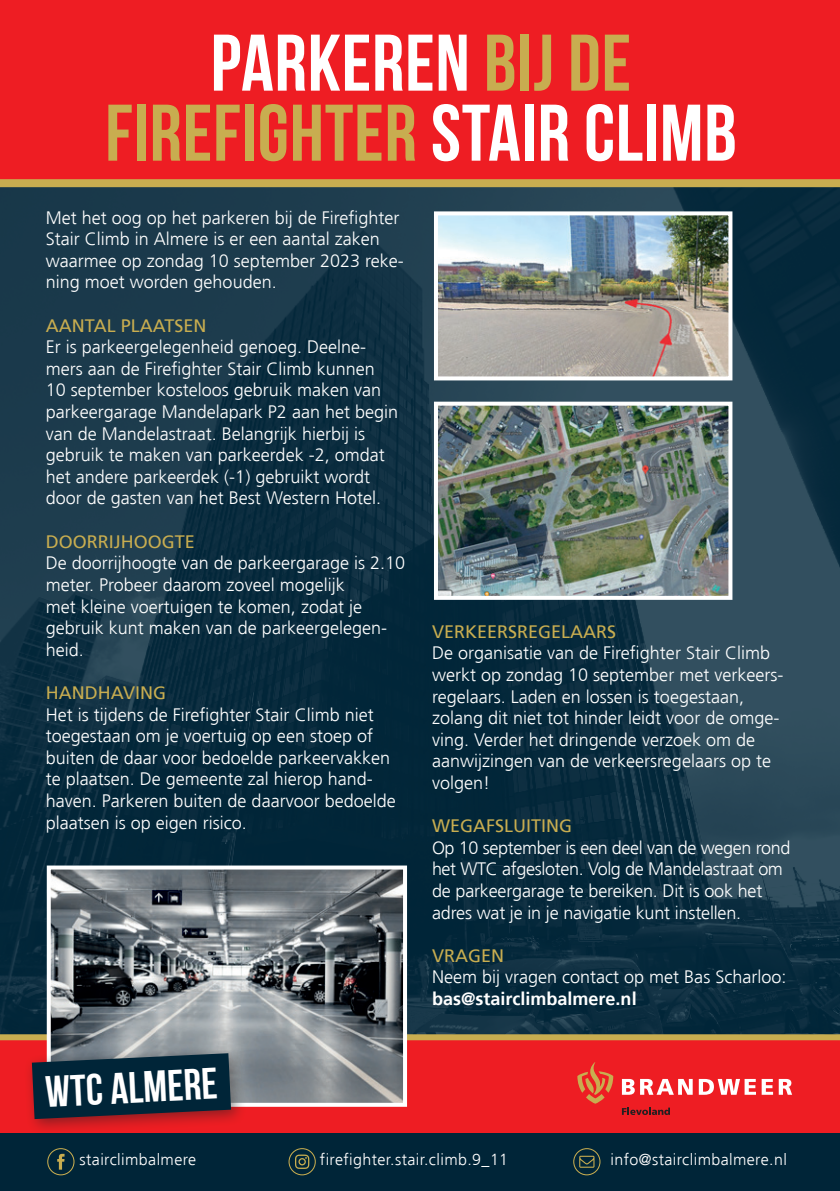
<style>
.page{position:relative;width:840px;height:1191px;background:#fff}
.page>*{position:absolute;margin:0;border:0;box-sizing:border-box;transform-origin:0 0}
.t1{font:700 80px/70px "Bebas Neue";letter-spacing:.01em;color:#fff;text-align:center}
.t2{font:700 43.8px "Bebas Neue";color:#fff}
.t3{font:300 18px/21.6px "Frutiger";color:#fff}
.t4{font:300 18px/21.6px "Frutiger";letter-spacing:-.02em;color:#fff}
.t5{font:18px "Frutiger";color:#c8ad50}
.t6{font:700 18px "Frutiger";color:#fff}
.t7{font:300 16px "Frutiger";letter-spacing:.025em;color:#fff}
.s1{color:#c8ad50}
</style>
<div class="page">
<div style="left:0;top:0;width:839px;height:183px;background:#ee1d23"></div>
<img style="left:0;top:187px;width:839px;height:847px">
<div style="left:0;top:1037px;width:839px;height:103px;background:#ee1d23"></div>
<svg style="left:621px;top:1079px;width:71px;height:15px"></svg>
<svg style="left:698px;top:1079px;width:57px;height:15px"></svg>
<svg style="left:761px;top:1079px;width:11px;height:15px"></svg>
<svg style="left:778px;top:1079px;width:13px;height:15px"></svg>
<svg style="left:577px;top:1062px;width:36px;height:41px"></svg>
<svg style="left:621px;top:1107px;width:48px;height:8px"></svg>
<div style="left:0;top:1133px;width:839px;height:58px;background:#002538"></div>
<div style="left:47px;top:1148px;width:27px;height:27px;border:1px solid #c8ad50;border-radius:13px"></div>
<svg style="left:57px;top:1153px;width:7px;height:16px"></svg>
<div style="left:288px;top:1148px;width:27px;height:27px;border:1px solid #c8ad50;border-radius:50%"></div>
<svg style="left:295px;top:1154px;width:14px;height:15px"></svg>
<div style="left:573px;top:1148px;width:27px;height:27px;border:1px solid #c8ad50;border-radius:50%"></div>
<svg style="left:579px;top:1155px;width:15px;height:12px"></svg>
<div style="left:0;top:179px;width:839px;height:8px;background:#c8ad50"></div>
<div style="left:0;top:1034px;width:839px;height:6px;background:#c8ad50"></div>
<img style="left:52px;top:870px;width:350px;height:231px">
<div style="left:47px;top:865px;width:360px;height:241px;border:4px solid #fff"></div>
<div style="left:24px;top:1045px;width:223px;height:90px;background:#231f20;opacity:.5"></div>
<svg style="left:32px;top:1053px;width:199px;height:66px;background:#182b3c"></svg>
<img style="left:438px;top:216px;width:289px;height:159px">
<div style="left:433px;top:211px;width:299px;height:169px;border:4px solid #fff"></div>
<img style="left:438px;top:407px;width:289px;height:188px">
<div style="left:433px;top:402px;width:299px;height:198px;border:4px solid #fff"></div>
<h1 class="t1" style="left:105px;top:27px;width:632px">PARKEREN <span class="s1">BIJ DE<br>FIREFIGHTER</span> STAIR CLIMB</h1>
<p class="t3" style="left:46px;top:208px;width:359px">Met het oog op het parkeren bij de Firefighter Stair Climb in Almere is er een aantal zaken waarmee op zondag 10 september 2023 reke&shy;ning moet worden gehouden.</p>
<p class="t5" style="left:46px;top:317px;width:162px">AANTAL PLAATSEN</p>
<p class="t3" style="left:46px;top:338px;width:354px">Er is parkeergelegenheid genoeg. Deelne&shy;mers aan de Firefighter Stair Climb kunnen 10 september kosteloos gebruik maken van parkeergarage Mandelapark P2 aan het begin van de Mandelastraat. Belangrijk hierbij is gebruik te maken van parkeerdek -2, omdat het andere parkeerdek (-1) gebruikt wordt door de gasten van het Best Western Hotel.</p>
<p class="t5" style="left:46px;top:533px;width:151px">DOORRIJHOOGTE</p>
<p class="t3" style="left:46px;top:554px;width:361px">De doorrijhoogte van de parkeergarage is 2.10 meter. Probeer daarom zoveel mogelijk<br>met kleine voertuigen te komen, zodat je gebruik kunt maken van de parkeergelegen&shy;heid.</p>
<p class="t5" style="left:46px;top:684px;width:122px">HANDHAVING</p>
<p class="t3" style="left:46px;top:705px;width:351px">Het is tijdens de Firefighter Stair Climb niet toegestaan om je voertuig op een stoep of buiten de daar voor bedoelde parkeervakken te plaatsen. De gemeente zal hierop hand&shy;haven. Parkeren buiten de daarvoor bedoelde plaatsen is op eigen risico.</p>
<h2 class="t2" style="left:44px;top:1068px;width:174px;rotate:-3deg">WTC ALMERE</h2>
<p class="t5" style="left:432px;top:623px;width:186px">VERKEERSREGELAARS</p>
<p class="t3" style="left:432px;top:644px;width:353px">De organisatie van de Firefighter Stair Climb werkt op zondag 10 september met verkeers&shy;regelaars. Laden en lossen is toegestaan, zolang dit niet tot hinder leidt voor de omge&shy;ving. Verder het dringende verzoek om de aanwijzingen van de verkeersregelaars op te volgen!</p>
<p class="t5" style="left:432px;top:817px;width:142px">WEGAFSLUITING</p>
<p class="t4" style="left:432px;top:838px;width:359px">Op 10 september is een deel van de wegen rond het WTC afgesloten. Volg de Mandelastraat om de parkeergarage te bereiken. Dit is ook het adres wat je in je navigatie kunt instellen.</p>
<p class="t5" style="left:432px;top:947px;width:73px">VRAGEN</p>
<p class="t3" style="left:432px;top:968px;width:356px">Neem bij vragen contact op met Bas Scharloo:</p>
<p class="t6" style="left:432px;top:990px;width:206px">bas@stairclimbalmere.nl</p>
<p class="t7" style="left:80px;top:1152px;width:118px">stairclimbalmere</p>
<p class="t7" style="left:320px;top:1152px;width:190px">firefighter.stair.climb.9_11</p>
<p class="t7" style="left:610px;top:1152px;width:178px">info@stairclimbalmere.nl</p>
</div>
